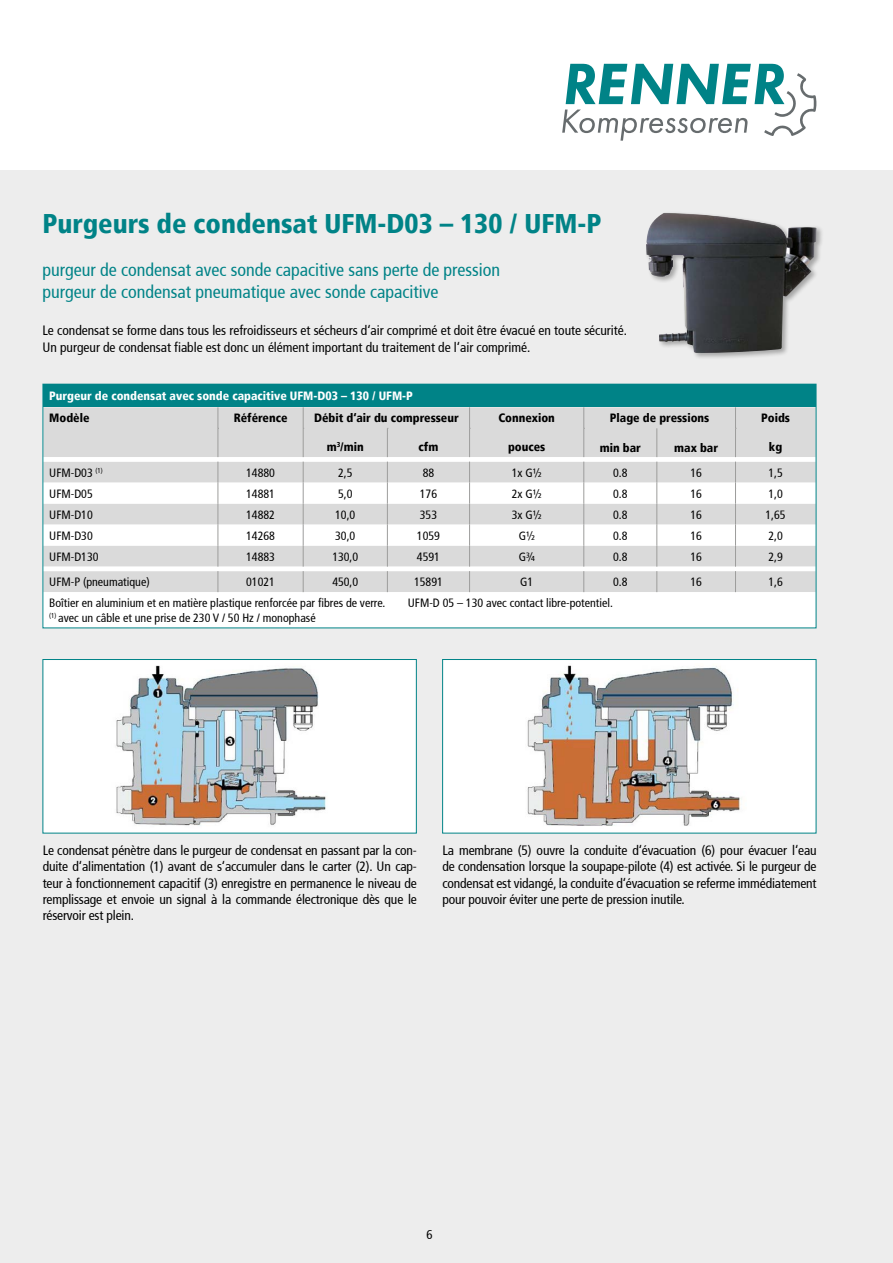
<style>
.page{position:relative;width:893px;height:1263px;background:#fff}
.page>*{position:absolute;margin:0;border:0;box-sizing:border-box;transform-origin:0 0}
.t1{font:900 condensed 27px "Frutiger";color:#008387}
.t2{font:condensed 18px "Frutiger";color:#008387}
.t3{font:condensed 13.5px/16.2px "Frutiger";color:#000;text-align:justify}
.t4{font:condensed 12.75px "Frutiger";color:#000}
.t5{font:condensed 12px "Frutiger";color:#000}
.t6{font:900 condensed 12px "Frutiger";color:#000}
.t7{font:900 condensed 12px "Frutiger";color:#fff}
</style>
<div class="page">
<div style="left:0;top:170px;width:893px;height:1093px;background:#ededed"></div>
<div style="left:43px;top:659px;width:374px;height:174px;background:#fff;border:1px solid #008387"></div>
<div style="left:442px;top:659px;width:374px;height:174px;background:#fff;border:1px solid #008387"></div>
<img style="left:116px;top:665px;width:210px;height:161px">
<img style="left:527px;top:665px;width:215px;height:161px">
<div style="left:645px;top:211px;width:179px;height:149px;background:#000;opacity:.3"></div>
<img style="left:646px;top:213px;width:171px;height:140px">
<div style="left:43px;top:384px;width:773px;height:23px;background:#008387"></div>
<div style="left:45px;top:407px;width:769px;height:50px;background:#dadada"></div>
<svg style="left:45px;top:457px;width:769px;height:26px;background:#e1e1e1"></svg>
<svg style="left:45px;top:483px;width:769px;height:143px;background:#eee"></svg>
<svg style="left:218px;top:407px;width:1px;height:185px"></svg>
<svg style="left:303px;top:407px;width:1px;height:185px"></svg>
<svg style="left:387px;top:428px;width:1px;height:164px"></svg>
<svg style="left:469px;top:407px;width:2px;height:185px"></svg>
<svg style="left:583px;top:407px;width:2px;height:185px"></svg>
<svg style="left:656px;top:428px;width:1px;height:164px"></svg>
<svg style="left:735px;top:407px;width:1px;height:185px"></svg>
<div style="left:43px;top:384px;width:773px;height:244px;border:1px solid #008387"></div>
<svg style="left:562px;top:64px;width:254px;height:77px"></svg>
<p class="t1" style="left:43px;top:207px;width:560px">Purgeurs de condensat UFM-D03 – 130 / UFM-P</p>
<p class="t2" style="left:43px;top:259px;width:459px">purgeur de condensat avec sonde capacitive sans perte de pression</p>
<p class="t2" style="left:43px;top:281px;width:397px">purgeur de condensat pneumatique avec sonde capacitive</p>
<p class="t3" style="left:43px;top:323px;width:586px">Le condensat se forme dans tous les refroidisseurs et sécheurs d‘air comprimé et doit être évacué en toute sécurité.</p>
<p class="t3" style="left:43px;top:339px;width:489px">Un purgeur de condensat fiable est donc un élément important du traitement de l‘air comprimé.</p>
<p class="t7" style="left:49px;top:388px;width:365px">Purgeur de condensat avec sonde capacitive UFM-D03 – 130 / UFM-P</p>
<p class="t6" style="left:49px;top:411px;width:42px">Modèle</p>
<p class="t6" style="left:234px;top:411px;width:55px">Référence</p>
<p class="t6" style="left:314px;top:411px;width:146px">Débit d‘air du compresseur</p>
<p class="t6" style="left:498px;top:411px;width:58px">Connexion</p>
<p class="t6" style="left:508px;top:440px;width:39px">pouces</p>
<p class="t6" style="left:610px;top:411px;width:101px">Plage de pressions</p>
<p class="t6" style="left:761px;top:411px;width:30px">Poids</p>
<p class="t6" style="left:419px;top:439px;width:21px">cfm</p>
<p class="t6" style="left:600px;top:440px;width:43px">min bar</p>
<p class="t6" style="left:674px;top:440px;width:45px">max bar</p>
<p class="t6" style="left:327px;top:439px;width:39px">m<sup>3</sup>/min</p>
<p class="t6" style="left:769px;top:440px;width:15px">kg</p>
<p class="t5" style="left:49px;top:465px;width:55px">UFM-D03 <sup>(1)</sup></p>
<p class="t5" style="left:246px;top:465px;width:30px">14880</p>
<p class="t5" style="left:338px;top:465px;width:16px">2,5</p>
<p class="t5" style="left:423px;top:465px;width:13px">88</p>
<p class="t5" style="left:512px;top:465px;width:31px">1x G½</p>
<p class="t5" style="left:613px;top:465px;width:16px">0.8</p>
<p class="t5" style="left:690px;top:465px;width:13px">16</p>
<p class="t5" style="left:768px;top:465px;width:16px">1,5</p>
<p class="t5" style="left:49px;top:486px;width:45px">UFM-D05</p>
<p class="t5" style="left:246px;top:486px;width:30px">14881</p>
<p class="t5" style="left:338px;top:486px;width:16px">5,0</p>
<p class="t5" style="left:420px;top:486px;width:19px">176</p>
<p class="t5" style="left:512px;top:486px;width:31px">2x G½</p>
<p class="t5" style="left:613px;top:486px;width:16px">0.8</p>
<p class="t5" style="left:690px;top:486px;width:13px">16</p>
<p class="t5" style="left:768px;top:486px;width:16px">1,0</p>
<p class="t5" style="left:49px;top:507px;width:45px">UFM-D10</p>
<p class="t5" style="left:246px;top:507px;width:30px">14882</p>
<p class="t5" style="left:335px;top:507px;width:22px">10,0</p>
<p class="t5" style="left:420px;top:507px;width:19px">353</p>
<p class="t5" style="left:512px;top:507px;width:31px">3x G½</p>
<p class="t5" style="left:613px;top:507px;width:16px">0.8</p>
<p class="t5" style="left:690px;top:507px;width:13px">16</p>
<p class="t5" style="left:765px;top:507px;width:22px">1,65</p>
<p class="t5" style="left:49px;top:528px;width:45px">UFM-D30</p>
<p class="t5" style="left:246px;top:528px;width:30px">14268</p>
<p class="t5" style="left:335px;top:528px;width:22px">30,0</p>
<p class="t5" style="left:417px;top:528px;width:25px">1059</p>
<p class="t5" style="left:519px;top:528px;width:17px">G½</p>
<p class="t5" style="left:613px;top:528px;width:16px">0.8</p>
<p class="t5" style="left:690px;top:528px;width:13px">16</p>
<p class="t5" style="left:768px;top:528px;width:16px">2,0</p>
<p class="t5" style="left:49px;top:549px;width:51px">UFM-D130</p>
<p class="t5" style="left:246px;top:549px;width:30px">14883</p>
<p class="t5" style="left:332px;top:549px;width:27px">130,0</p>
<p class="t5" style="left:417px;top:549px;width:25px">4591</p>
<p class="t5" style="left:519px;top:549px;width:17px">G¾</p>
<p class="t5" style="left:613px;top:549px;width:16px">0.8</p>
<p class="t5" style="left:690px;top:549px;width:13px">16</p>
<p class="t5" style="left:768px;top:549px;width:16px">2,9</p>
<p class="t5" style="left:49px;top:575px;width:102px">UFM-P (pneumatique)</p>
<p class="t5" style="left:246px;top:575px;width:30px">01021</p>
<p class="t5" style="left:332px;top:575px;width:27px">450,0</p>
<p class="t5" style="left:414px;top:575px;width:30px">15891</p>
<p class="t5" style="left:520px;top:575px;width:15px">G1</p>
<p class="t5" style="left:613px;top:575px;width:16px">0.8</p>
<p class="t5" style="left:690px;top:575px;width:13px">16</p>
<p class="t5" style="left:768px;top:575px;width:16px">1,6</p>
<p class="t5" style="left:49px;top:596px;width:337px">Boîtier en aluminium et en matière plastique renforcée par fibres de verre.</p>
<p class="t5" style="left:408px;top:596px;width:207px">UFM-D 05 – 130 avec contact libre-potentiel.</p>
<p class="t5" style="left:49px;top:610px;width:268px"><sup>(1)</sup> avec un câble et une prise de 230 V / 50 Hz / monophasé</p>
<p class="t3" style="left:43px;top:842px;width:376px">Le condensat pénètre dans le purgeur de condensat en passant par la con&shy;duite d‘alimentation (1) avant de s‘accumuler dans le carter (2). Un cap&shy;teur à fonctionnement capacitif (3) enregistre en permanence le niveau de remplissage et envoie un signal à la commande électronique dès que le réservoir est plein.</p>
<p class="t3" style="left:442px;top:842px;width:376px">La membrane (5) ouvre la conduite d‘évacuation (6) pour évacuer l‘eau de condensation lorsque la soupape-pilote (4) est activée. Si le purgeur de condensat est vidangé, la conduite d‘évacuation se referme immédiatement pour pouvoir éviter une perte de pression inutile.</p>
<p class="t4" style="left:426px;top:1227px;width:8px">6</p>
</div>
